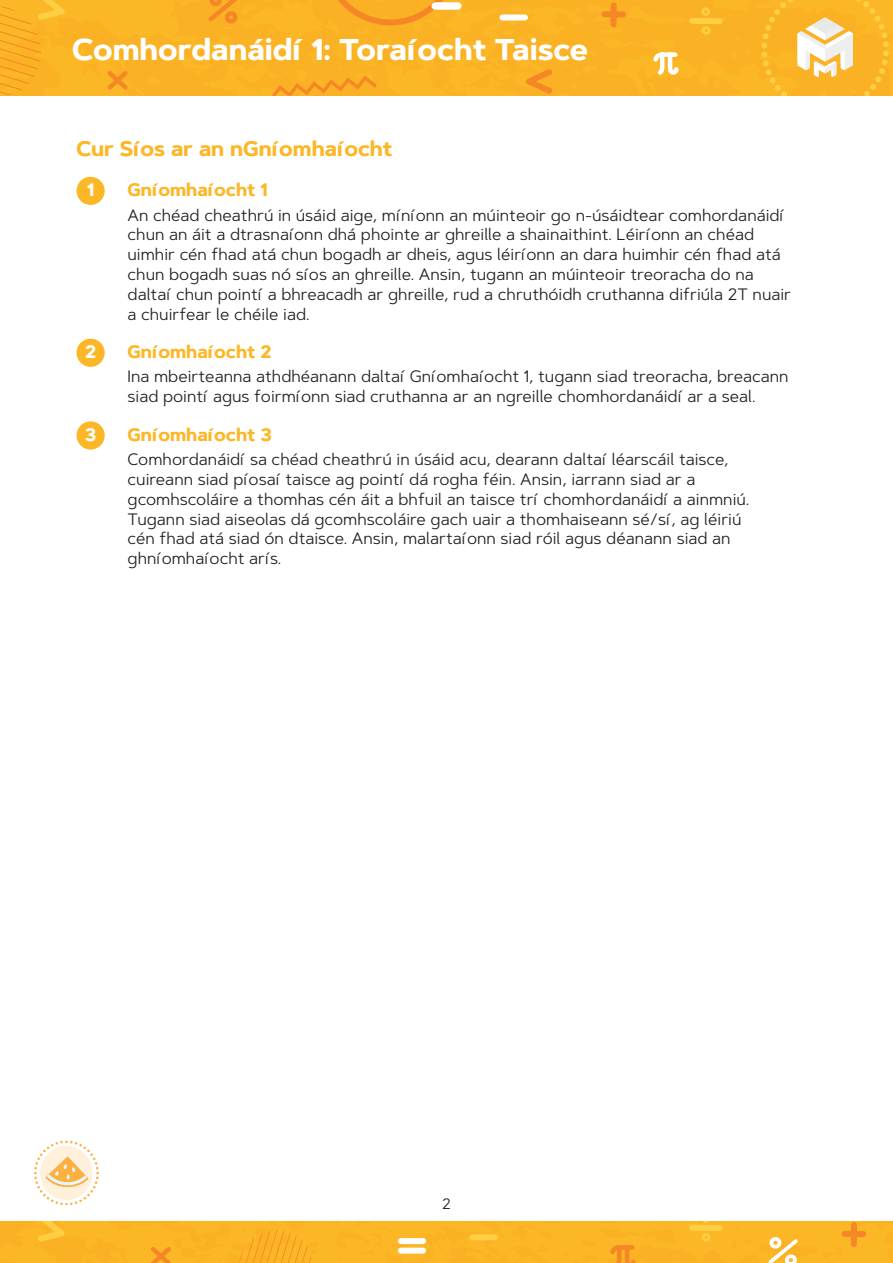
<style>
.page{position:relative;width:893px;height:1263px;background:#fff}
.page>*{position:absolute;margin:0;border:0;box-sizing:border-box;transform-origin:0 0}
.t1{font:700 30px "Artegra Sans";color:#fff}
.H2_Shape_and_Space-O{font:700 21px "Artegra Sans";color:#fcb726}
.H3_ShapeandSpace-ORA{font:700 18px "Artegra Sans";color:#fcb726}
.t2{font:700 18px "Artegra Sans";color:#fff}
.Body{font:16.5px/19.8px "Artegra Sans";color:#231f20}
.t3{font:15px "Artegra Sans";color:#231f20}
</style>
<div class="page">
<div style="left:0;top:0;width:893px;height:96px;background:#fbb124"></div>
<svg style="left:271px;top:75px;width:106px;height:21px;background:#f9a824"></svg>
<svg style="left:103px;top:67px;width:29px;height:27px"></svg>
<svg style="left:0;top:0;width:75px;height:94px;background:#fbb326"></svg>
<svg style="left:514px;top:64px;width:43px;height:32px"></svg>
<div style="left:502px;top:14px;width:23px;height:6px;background:#fff"></div>
<svg style="left:686px;top:5px;width:40px;height:33px"></svg>
<div style="left:604px;top:11px;width:19px;height:6px;background:#f58726"></div>
<div style="left:610px;top:5px;width:7px;height:20px;background:#f58726"></div>
<svg style="left:651px;top:50px;width:30px;height:29px"></svg>
<svg style="left:323px;top:0;width:135px;height:25px;background:#f9a925"></svg>
<svg style="left:204px;top:0;width:38px;height:27px"></svg>
<svg style="left:761px;top:0;width:128px;height:96px;background:#fabf49"></svg>
<div style="left:435px;top:2px;width:23px;height:8px;background:#fff"></div>
<div style="left:0;top:1221px;width:893px;height:42px;background:#fcb726"></div>
<svg style="left:34px;top:1140px;width:64px;height:64px"></svg>
<div style="left:77px;top:177px;width:28px;height:28px;background:#fcb726;border-radius:50%"></div>
<div style="left:77px;top:339px;width:28px;height:28px;background:#fcb726;border-radius:50%"></div>
<div style="left:77px;top:421px;width:28px;height:28px;background:#fcb726;border-radius:50%"></div>
<h1 class="t1" style="left:72px;top:28px;width:517px">Comhordanáidí 1: Toraíocht Taisce</h1>
<p class="H2_Shape_and_Space-O" style="left:77px;top:133px;width:318px">Cur Síos ar an nGníomhaíocht</p>
<h3 class="t2" style="left:87px;top:177px;width:9px">1</h3>
<p class="H3_ShapeandSpace-ORA" style="left:128px;top:177px;width:142px">Gníomhaíocht 1</p>
<p class="Body" style="left:128px;top:204px;width:665px">An chéad cheathrú in úsáid aige, míníonn an múinteoir go n-úsáidtear comhordanáidí chun an áit a dtrasnaíonn dhá phointe ar ghreille a shainaithint. Léiríonn an chéad uimhir cén fhad atá chun bogadh ar dheis, agus léiríonn an dara huimhir cén fhad atá chun bogadh suas nó síos an ghreille. Ansin, tugann an múinteoir treoracha do na daltaí chun pointí a bhreacadh ar ghreille, rud a chruthóidh cruthanna difriúla 2T nuair a chuirfear le chéile iad.</p>
<h3 class="t2" style="left:85px;top:339px;width:12px">2</h3>
<p class="H3_ShapeandSpace-ORA" style="left:128px;top:339px;width:145px">Gníomhaíocht 2</p>
<p class="Body" style="left:128px;top:366px;width:663px">Ina mbeirteanna athdhéanann daltaí Gníomhaíocht 1, tugann siad treoracha, breacann siad pointí agus foirmíonn siad cruthanna ar an ngreille chomhordanáidí ar a seal.</p>
<h3 class="t2" style="left:85px;top:421px;width:13px">3</h3>
<p class="H3_ShapeandSpace-ORA" style="left:128px;top:421px;width:146px">Gníomhaíocht 3</p>
<p class="Body" style="left:128px;top:449px;width:623px">Comhordanáidí sa chéad cheathrú in úsáid acu, dearann daltaí léarscáil taisce, cuireann siad píosaí taisce ag pointí dá rogha féin. Ansin, iarrann siad ar a gcomhscoláire a thomhas cén áit a bhfuil an taisce trí chomhordanáidí a ainmniú.<br>Tugann siad aiseolas dá gcomhscoláire gach uair a thomhaiseann sé/sí, ag léiriú cén fhad atá siad ón dtaisce. Ansin, malartaíonn siad róil agus déanann siad an ghníomhaíocht arís.</p>
<p class="t3" style="left:442px;top:1193px;width:10px">2</p>
</div>
